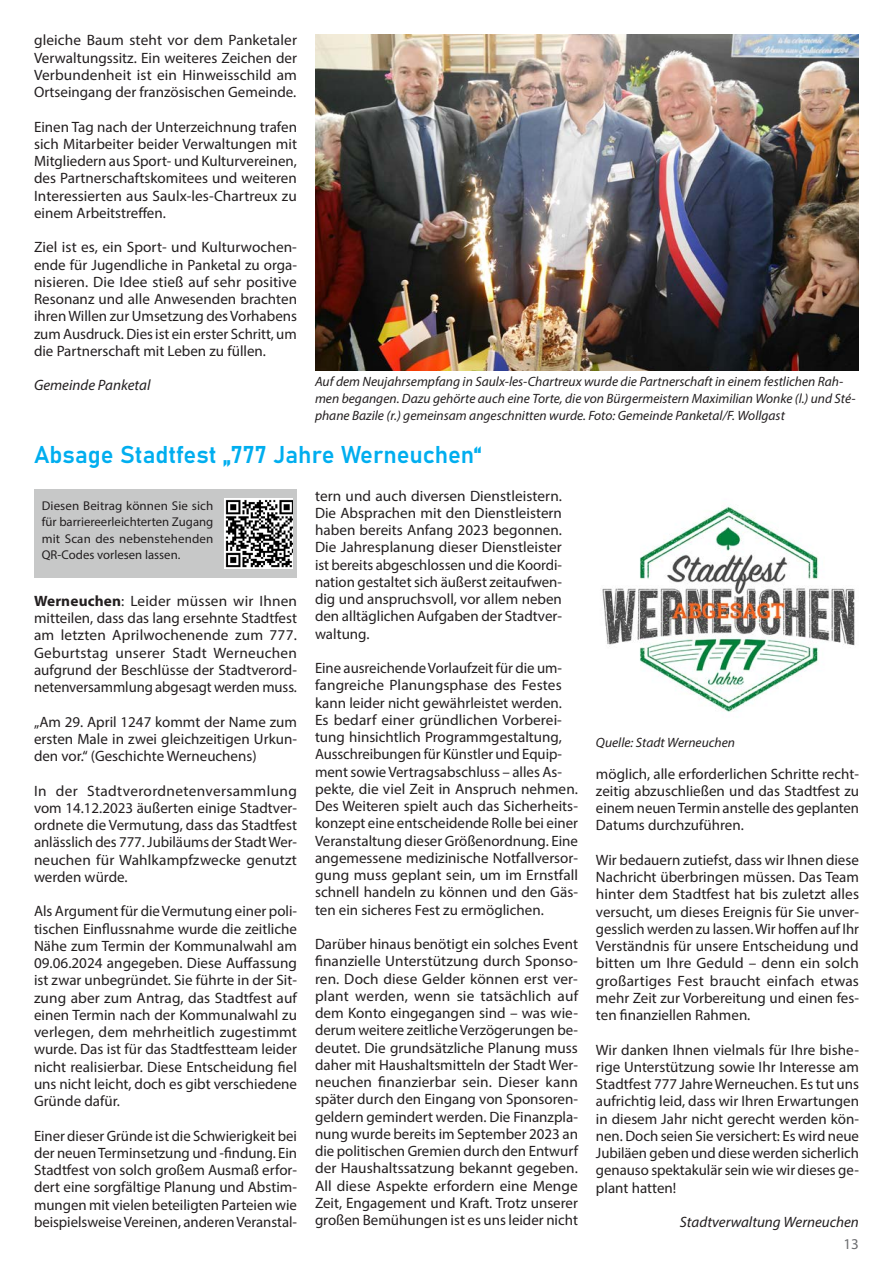
<style>
.page{position:relative;width:893px;height:1263px;background:#fff}
.page>*{position:absolute;margin:0;border:0;box-sizing:border-box;transform-origin:0 0}
.Überschrift_Light{font:24px "Bahnschrift";color:#00aeef}
.Blocksatz_Zwei{font:15px/17.2px "Myriad Pro";color:#231f20;text-align:justify}
.Blocksatz_Zwei-2{font:italic 15px "Myriad Pro";color:#231f20}
.t1{font:15px "Myriad Pro";color:#6c6d70}
.Blocksatz_Zwei-3{font:italic 13.5px/17.2px "Myriad Pro";color:#231f20}
.Blocksatz_Zwei-4{font:12.75px/16.5px "Myriad Pro";letter-spacing:.005em;color:#231f20;text-align:justify}
.s1{font-weight:700}
</style>
<div class="page">
<div style="left:34px;top:489px;width:263px;height:88px;background:#c7c8c8"></div>
<img style="left:224px;top:498px;width:68px;height:71px">
<img style="left:315px;top:34px;width:544px;height:337px">
<img style="left:602px;top:506px;width:253px;height:206px">
<p class="Blocksatz_Zwei" style="left:34px;top:31px;width:265px">gleiche Baum steht vor dem Panketaler Verwaltungssitz. Ein weiteres Zeichen der Verbundenheit ist ein Hinweisschild am Ortseingang der französischen Gemeinde.</p>
<p class="Blocksatz_Zwei" style="left:34px;top:118px;width:265px">Einen Tag nach der Unterzeichnung trafen sich Mitarbeiter beider Verwaltungen mit Mitgliedern aus Sport- und Kulturvereinen, des Partnerschaftskomitees und weiteren Interessierten aus Saulx-les-Chartreux zu einem Arbeitstreffen.</p>
<p class="Blocksatz_Zwei" style="left:34px;top:238px;width:265px">Ziel ist es, ein Sport- und Kulturwochen&shy;ende für Jugendliche in Panketal zu orga&shy;nisieren. Die Idee stieß auf sehr positive Resonanz und alle Anwesenden brachten ihren Willen zur Umsetzung des Vorhabens zum Ausdruck. Dies ist ein erster Schritt, um die Partnerschaft mit Leben zu füllen.</p>
<p class="Blocksatz_Zwei-2" style="left:34px;top:376px;width:118px">Gemeinde Panketal</p>
<p class="Blocksatz_Zwei-3" style="left:315px;top:372px;width:542px">Auf dem Neujahrsempfang in Saulx-les-Chartreux wurde die Partnerschaft in einem festlichen Rah&shy;men begangen. Dazu gehörte auch eine Torte, die von Bürgermeistern Maximilian Wonke (l.) und Sté&shy;phane Bazile (r.) gemeinsam angeschnitten wurde. Foto: Gemeinde Panketal/F. Wollgast</p>
<p class="Überschrift_Light" style="left:34px;top:436px;width:449px">Absage Stadtfest „777 Jahre Werneuchen“</p>
<p class="Blocksatz_Zwei-4" style="left:42px;top:497px;width:173px">Diesen Beitrag können Sie sich für barriereerleichterten Zugang mit Scan des nebenstehenden QR-Codes vorlesen lassen.</p>
<p class="Blocksatz_Zwei" style="left:315px;top:487px;width:249px">tern und auch diversen Dienstleistern.<br>Die Absprachen mit den Dienstleistern haben bereits Anfang 2023 begonnen.<br>Die Jahresplanung dieser Dienstleister ist bereits abgeschlossen und die Koordi&shy;nation gestaltet sich äußerst zeitaufwen&shy;dig und anspruchsvoll, vor allem neben den alltäglichen Aufgaben der Stadtver&shy;waltung.</p>
<p class="Blocksatz_Zwei" style="left:315px;top:659px;width:265px;text-align:left">Eine ausreichende Vorlaufzeit für die um&shy;fangreiche Planungsphase des Festes kann leider nicht gewährleistet werden.<br>Es bedarf einer gründlichen Vorberei&shy;tung hinsichtlich Programmgestaltung, Ausschreibungen für Künstler und Equip&shy;ment sowie Vertragsabschluss – alles As&shy;pekte, die viel Zeit in Anspruch nehmen.<br>Des Weiteren spielt auch das Sicherheits&shy;konzept eine entscheidende Rolle bei einer Veranstaltung dieser Größenordnung. Eine angemessene medizinische Notfallversor&shy;gung muss geplant sein, um im Ernstfall schnell handeln zu können und den Gäs&shy;ten ein sicheres Fest zu ermöglichen.</p>
<p class="Blocksatz_Zwei" style="left:315px;top:935px;width:265px">Darüber hinaus benötigt ein solches Event finanzielle Unterstützung durch Sponso&shy;ren. Doch diese Gelder können erst ver&shy;plant werden, wenn sie tatsächlich auf dem Konto eingegangen sind – was wie&shy;derum weitere zeitliche Verzögerungen be&shy;deutet. Die grundsätzliche Planung muss daher mit Haushaltsmitteln der Stadt Wer&shy;neuchen finanzierbar sein. Dieser kann später durch den Eingang von Sponsoren&shy;geldern gemindert werden. Die Finanzpla&shy;nung wurde bereits im September 2023 an die politischen Gremien durch den Entwurf der Haushaltssatzung bekannt gegeben.<br>All diese Aspekte erfordern eine Menge Zeit, Engagement und Kraft. Trotz unserer großen Bemühungen ist es uns leider nicht</p>
<p class="Blocksatz_Zwei" style="left:34px;top:592px;width:265px"><span class="s1">Werneuchen</span>: Leider müssen wir Ihnen mitteilen, dass das lang ersehnte Stadtfest am letzten Aprilwochenende zum 777.<br>Geburtstag unserer Stadt Werneuchen aufgrund der Beschlüsse der Stadtverord&shy;netenversammlung abgesagt werden muss.</p>
<p class="Blocksatz_Zwei" style="left:34px;top:713px;width:264px">„Am 29. April 1247 kommt der Name zum ersten Male in zwei gleichzeitigen Urkun&shy;den vor.“ (Geschichte Werneuchens)</p>
<p class="Blocksatz_Zwei" style="left:34px;top:782px;width:264px">In der Stadtverordnetenversammlung vom 14.12.2023 äußerten einige Stadtver&shy;ordnete die Vermutung, dass das Stadtfest anlässlich des 777. Jubiläums der Stadt Wer&shy;neuchen für Wahlkampfzwecke genutzt werden würde.</p>
<p class="Blocksatz_Zwei" style="left:34px;top:902px;width:265px">Als Argument für die Vermutung einer poli&shy;tischen Einflussnahme wurde die zeitliche Nähe zum Termin der Kommunalwahl am 09.06.2024 angegeben. Diese Auffassung ist zwar unbegründet. Sie führte in der Sit&shy;zung aber zum Antrag, das Stadtfest auf einen Termin nach der Kommunalwahl zu verlegen, dem mehrheitlich zugestimmt wurde. Das ist für das Stadtfestteam leider nicht realisierbar. Diese Entscheidung fiel uns nicht leicht, doch es gibt verschiedene Gründe dafür.</p>
<p class="Blocksatz_Zwei" style="left:34px;top:1127px;width:265px">Einer dieser Gründe ist die Schwierigkeit bei der neuen Terminsetzung und -findung. Ein Stadtfest von solch großem Ausmaß erfor&shy;dert eine sorgfältige Planung und Abstim&shy;mungen mit vielen beteiligten Parteien wie beispielsweise Vereinen, anderen Veranstal-</p>
<p class="Blocksatz_Zwei-3" style="left:596px;top:734px;width:141px">Quelle: Stadt Werneuchen</p>
<p class="Blocksatz_Zwei" style="left:596px;top:765px;width:265px">möglich, alle erforderlichen Schritte recht&shy;zeitig abzuschließen und das Stadtfest zu einem neuen Termin anstelle des geplanten Datums durchzuführen.</p>
<p class="Blocksatz_Zwei" style="left:596px;top:851px;width:265px">Wir bedauern zutiefst, dass wir Ihnen diese Nachricht überbringen müssen. Das Team hinter dem Stadtfest hat bis zuletzt alles versucht, um dieses Ereignis für Sie unver&shy;gesslich werden zu lassen. Wir hoffen auf Ihr Verständnis für unsere Entscheidung und bitten um Ihre Geduld – denn ein solch großartiges Fest braucht einfach etwas mehr Zeit zur Vorbereitung und einen fes&shy;ten finanziellen Rahmen.</p>
<p class="Blocksatz_Zwei" style="left:596px;top:1041px;width:265px">Wir danken Ihnen vielmals für Ihre bishe&shy;rige Unterstützung sowie Ihr Interesse am Stadtfest 777 Jahre Werneuchen. Es tut uns aufrichtig leid, dass wir Ihren Erwartungen in diesem Jahr nicht gerecht werden kön&shy;nen. Doch seien Sie versichert: Es wird neue Jubiläen geben und diese werden sicherlich genauso spektakulär sein wie wir dieses ge&shy;plant hatten!</p>
<p class="Blocksatz_Zwei-2" style="left:680px;top:1213px;width:181px">Stadtverwaltung Werneuchen</p>
<p class="t1" style="left:844px;top:1234px;width:17px">13</p>
</div>
